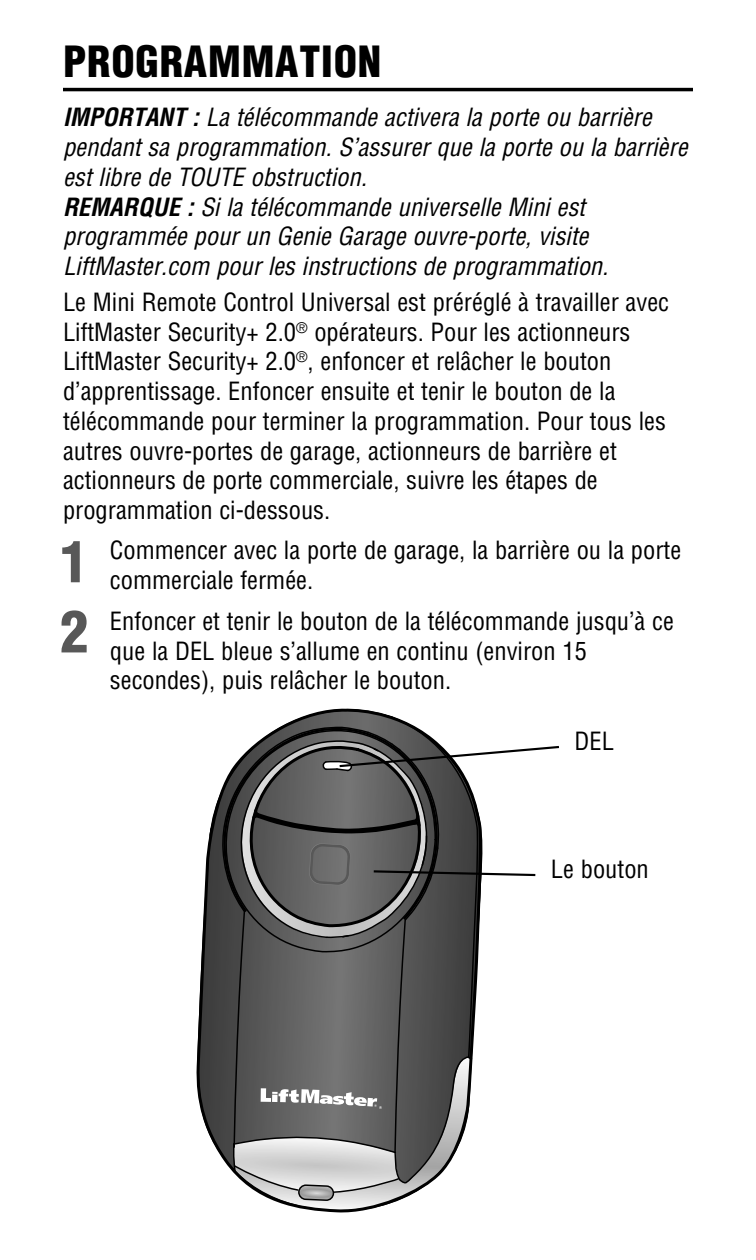
<style>
.page{position:relative;width:756px;height:1260px;background:#fff}
.page>*{position:absolute;margin:0;border:0;box-sizing:border-box;transform-origin:0 0}
.t1{font:900 condensed 56px/70px "Helvetica LT Std";color:#585858}
.t2{font:900 condensed 42px "Helvetica LT Std";letter-spacing:.02em;color:#000}
.t3{font:condensed 24.5px/29.8px "Helvetica LT Std";color:#000}
.t4{font:italic condensed 24.5px/29.8px "Helvetica LT Std";color:#000}
.s1{font-weight:700}
</style>
<div class="page">
<hr style="left:63px;top:88px;width:630px;height:3px;background:#000">
<svg style="left:196px;top:709px;width:363px;height:504px"></svg>
<h2 class="t2" style="left:63px;top:45px;width:320px">PROGRAMMATION</h2>
<p class="t4" style="left:63px;top:104px;width:626px"><span class="s1">IMPORTANT :</span> La télécommande activera la porte ou barrière pendant sa programmation. S’assurer que la porte ou la barrière est libre de TOUTE obstruction.</p>
<p class="t4" style="left:63px;top:193px;width:547px"><span class="s1">REMARQUE :</span> Si la télécommande universelle Mini est programmée pour un Genie Garage ouvre-porte, visite<br>LiftMaster.com pour les instructions de programmation.</p>
<p class="t3" style="left:63px;top:289px;width:608px">Le Mini Remote Control Universal est préréglé à travailler avec LiftMaster Security+ 2.0<sup>®</sup> opérateurs. Pour les actionneurs LiftMaster Security+ 2.0<sup>®</sup>, enfoncer et relâcher le bouton d’apprentissage. Enfoncer ensuite et tenir le bouton de la télécommande pour terminer la programmation. Pour tous les autres ouvre-portes de garage, actionneurs de barrière et actionneurs de porte commerciale, suivre les étapes de programmation ci-dessous.</p>
<h1 class="t1" style="left:60px;top:530px;width:29px">1<br>2</h1>
<p class="t3" style="left:110px;top:537px;width:573px">Commencer avec la porte de garage, la barrière ou la porte commerciale fermée.</p>
<p class="t3" style="left:110px;top:608px;width:566px">Enfoncer et tenir le bouton de la télécommande jusqu’à ce que la DEL bleue s’allume en continu (environ 15 secondes), puis relâcher le bouton.</p>
<p class="t3" style="left:575px;top:727px;width:41px">DEL</p>
<p class="t3" style="left:551px;top:855px;width:99px">Le bouton</p>
</div>
